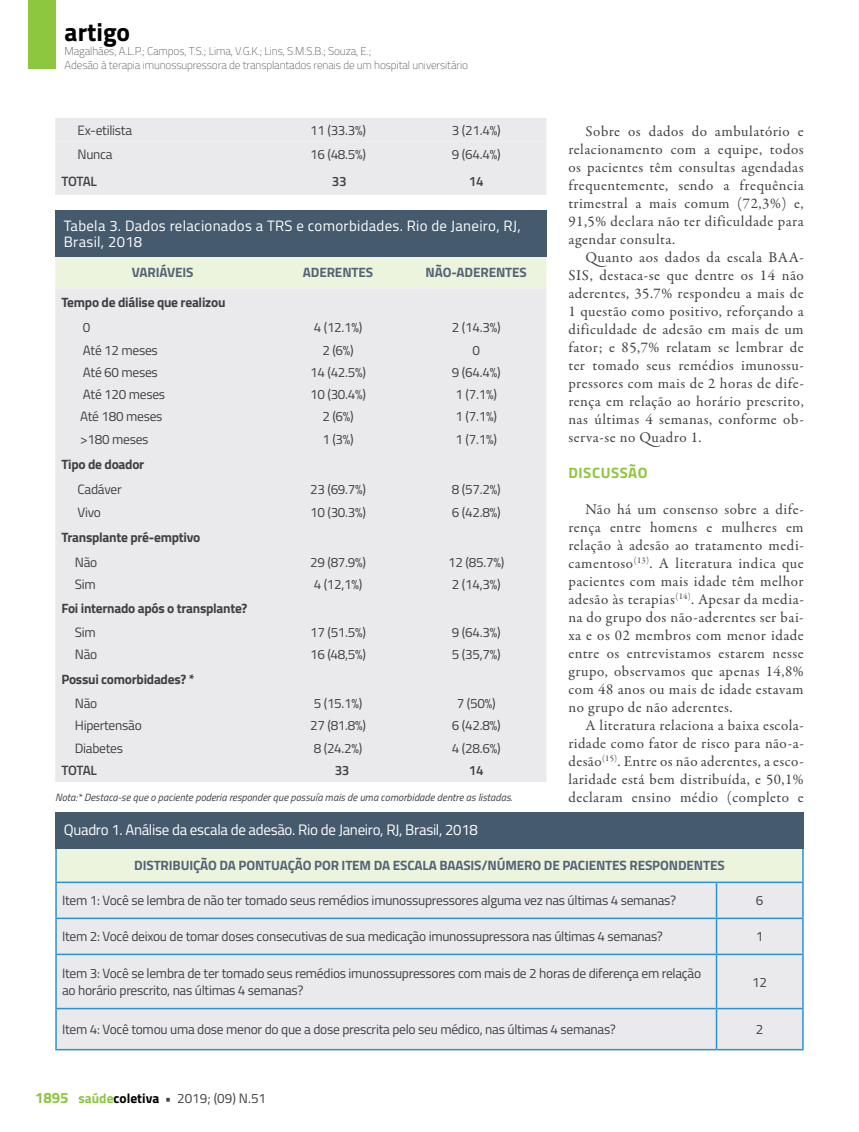
<style>
.page{position:relative;width:859px;height:1132px;background:#fff}
.page>*{position:absolute;margin:0;border:0;box-sizing:border-box;transform-origin:0 0}
.t1{font:700 25.5px "Titillium";color:#000}
.t2{font:15.15px "Titillium";letter-spacing:-.02em;color:#fff}
.t3{font:15px/18px "Garamond Premr Pro";letter-spacing:.03em;color:#414042;text-align:justify}
.t4{font:15px/16.5px "Titillium";letter-spacing:.02em;color:#fff}
.t5{font:700 15px "Titillium";letter-spacing:.035em;color:#8dc63f}
.t6{font:13.5px/16.2px "Titillium";letter-spacing:-.02em;color:#414042}
.t7{font:700 13.5px "Titillium";letter-spacing:-.02em;color:#414042}
.t8{font:700 13.5px "Titillium";letter-spacing:-.01em;color:#546475}
.t9{font:600 13.5px "Titillium";letter-spacing:-.025em;color:#414042}
.t10{font:100 11.25px/13.5px "Titillium";letter-spacing:-.01em;color:#414042}
.t11{font:italic 10.5px "Titillium";color:#414042}
.s1{font-weight:700;font-size:15px;color:#8dc63f}
.s2{font-weight:700;color:#8dc63f}
.s3{font-weight:700;color:#000}
.s4{font-weight:700}
</style>
<div class="page">
<div style="left:28px;top:0;width:27px;height:69px;background:#8dc63f"></div>
<div style="left:56px;top:846px;width:747px;height:36px;background:#ecf4de"></div>
<div style="left:57px;top:882px;width:745px;height:166px;background:#eaeaec"></div>
<hr style="left:802px;top:847px;width:2px;height:34px;background:#2b93d1">
<hr style="left:716px;top:882px;width:1px;height:35px;background:#2b93d1">
<hr style="left:802px;top:882px;width:2px;height:35px;background:#2b93d1">
<hr style="left:716px;top:918px;width:1px;height:35px;background:#2b93d1">
<hr style="left:802px;top:918px;width:2px;height:35px;background:#2b93d1">
<hr style="left:716px;top:954px;width:1px;height:53px;background:#2b93d1">
<hr style="left:802px;top:954px;width:2px;height:53px;background:#2b93d1">
<hr style="left:716px;top:1008px;width:1px;height:40px;background:#2b93d1">
<hr style="left:802px;top:1008px;width:2px;height:40px;background:#2b93d1">
<hr style="left:55px;top:847px;width:2px;height:34px;background:#2b93d1">
<hr style="left:55px;top:881px;width:661px;height:1px;background:#2b93d1">
<hr style="left:55px;top:882px;width:2px;height:35px;background:#2b93d1">
<hr style="left:716px;top:881px;width:88px;height:1px;background:#2b93d1">
<hr style="left:55px;top:917px;width:661px;height:1px;background:#2b93d1">
<hr style="left:55px;top:918px;width:2px;height:35px;background:#2b93d1">
<hr style="left:716px;top:917px;width:88px;height:1px;background:#2b93d1">
<hr style="left:55px;top:953px;width:661px;height:1px;background:#2b93d1">
<hr style="left:55px;top:954px;width:2px;height:53px;background:#2b93d1">
<hr style="left:716px;top:953px;width:88px;height:1px;background:#2b93d1">
<hr style="left:55px;top:1007px;width:661px;height:1px;background:#2b93d1">
<hr style="left:55px;top:1008px;width:2px;height:40px;background:#2b93d1">
<hr style="left:716px;top:1007px;width:88px;height:1px;background:#2b93d1">
<hr style="left:55px;top:1048px;width:661px;height:2px;background:#2b93d1">
<hr style="left:716px;top:1048px;width:88px;height:2px;background:#2b93d1">
<div style="left:55px;top:812px;width:749px;height:36px;background:#455a6c"></div>
<div style="left:55px;top:257px;width:491px;height:31px;background:#ecf4de"></div>
<div style="left:55px;top:288px;width:491px;height:493px;background:#eaeaec"></div>
<div style="left:55px;top:210px;width:492px;height:47px;background:#455a6c"></div>
<div style="left:55px;top:118px;width:491px;height:77px;background:#eaeaec"></div>
<h1 class="t1" style="left:65px;top:12px;width:67px">artigo</h1>
<p class="t10" style="left:65px;top:44px;width:405px">Magalhães, A.L.P.; Campos, T.S.; Lima, V.G.K.; Lins, S.M.S.B.; Souza, E.;<br>Adesão à terapia imunossupressora de transplantados renais de um hospital universitário</p>
<p class="t6" style="left:78px;top:121px;width:56px">Ex-etilista</p>
<p class="t6" style="left:310px;top:121px;width:57px">11 (33.3%)</p>
<p class="t6" style="left:452px;top:121px;width:50px">3 (21.4%)</p>
<p class="t6" style="left:78px;top:146px;width:37px">Nunca</p>
<p class="t6" style="left:310px;top:146px;width:57px">16 (48.5%)</p>
<p class="t6" style="left:452px;top:146px;width:50px">9 (64.4%)</p>
<p class="t9" style="left:61px;top:171px;width:37px">TOTAL</p>
<p class="t9" style="left:332px;top:171px;width:16px">33</p>
<p class="t9" style="left:469px;top:171px;width:16px">14</p>
<p class="t4" style="left:64px;top:216px;width:458px">Tabela 3. Dados relacionados a TRS e comorbidades. Rio de Janeiro, RJ,<br>Brasil, 2018</p>
<p class="t8" style="left:132px;top:262px;width:63px">VARIÁVEIS</p>
<p class="t8" style="left:303px;top:262px;width:72px">ADERENTES</p>
<p class="t8" style="left:426px;top:262px;width:103px">NÃO-ADERENTES</p>
<p class="t7" style="left:61px;top:292px;width:166px">Tempo de diálise que realizou</p>
<p class="t6" style="left:83px;top:318px;width:9px">0</p>
<p class="t6" style="left:314px;top:318px;width:50px">4 (12.1%)</p>
<p class="t6" style="left:452px;top:318px;width:50px">2 (14.3%)</p>
<p class="t6" style="left:83px;top:341px;width:76px">Até 12 meses</p>
<p class="t6" style="left:322px;top:341px;width:33px">2 (6%)</p>
<p class="t6" style="left:472px;top:341px;width:9px">0</p>
<p class="t6" style="left:83px;top:363px;width:76px">Até 60 meses</p>
<p class="t6" style="left:310px;top:363px;width:57px">14 (42.5%)</p>
<p class="t6" style="left:452px;top:363px;width:50px">9 (64.4%)</p>
<p class="t6" style="left:83px;top:385px;width:84px">Até 120 meses</p>
<p class="t6" style="left:310px;top:385px;width:57px">10 (30.4%)</p>
<p class="t6" style="left:456px;top:385px;width:43px">1 (7.1%)</p>
<p class="t6" style="left:80px;top:407px;width:84px">Até 180 meses</p>
<p class="t6" style="left:322px;top:407px;width:33px">2 (6%)</p>
<p class="t6" style="left:456px;top:407px;width:43px">1 (7.1%)</p>
<p class="t6" style="left:80px;top:430px;width:70px">&gt;180 meses</p>
<p class="t6" style="left:322px;top:430px;width:33px">1 (3%)</p>
<p class="t6" style="left:456px;top:430px;width:43px">1 (7.1%)</p>
<p class="t7" style="left:61px;top:454px;width:84px">Tipo de doador</p>
<p class="t6" style="left:78px;top:481px;width:46px">Cadáver</p>
<p class="t6" style="left:310px;top:481px;width:57px">23 (69.7%)</p>
<p class="t6" style="left:452px;top:481px;width:50px">8 (57.2%)</p>
<p class="t6" style="left:78px;top:503px;width:25px">Vivo</p>
<p class="t6" style="left:310px;top:503px;width:57px">10 (30.3%)</p>
<p class="t6" style="left:452px;top:503px;width:50px">6 (42.8%)</p>
<p class="t7" style="left:61px;top:526px;width:140px">Transplante pré-emptivo</p>
<p class="t6" style="left:75px;top:553px;width:24px">Não</p>
<p class="t6" style="left:310px;top:553px;width:57px">29 (87.9%)</p>
<p class="t6" style="left:448px;top:553px;width:57px">12 (85.7%)</p>
<p class="t6" style="left:75px;top:575px;width:23px">Sim</p>
<p class="t6" style="left:314px;top:575px;width:50px">4 (12,1%)</p>
<p class="t6" style="left:452px;top:575px;width:50px">2 (14,3%)</p>
<p class="t7" style="left:61px;top:597px;width:188px">Foi internado após o transplante?</p>
<p class="t6" style="left:75px;top:623px;width:23px">Sim</p>
<p class="t6" style="left:310px;top:623px;width:57px">17 (51.5%)</p>
<p class="t6" style="left:452px;top:623px;width:50px">9 (64.3%)</p>
<p class="t6" style="left:75px;top:645px;width:24px">Não</p>
<p class="t6" style="left:310px;top:645px;width:58px">16 (48,5%)</p>
<p class="t6" style="left:452px;top:645px;width:50px">5 (35,7%)</p>
<p class="t7" style="left:61px;top:668px;width:135px">Possui comorbidades? *</p>
<p class="t6" style="left:75px;top:694px;width:24px">Não</p>
<p class="t6" style="left:314px;top:694px;width:50px">5 (15.1%)</p>
<p class="t6" style="left:457px;top:694px;width:40px">7 (50%)</p>
<p class="t6" style="left:75px;top:716px;width:68px">Hipertensão</p>
<p class="t6" style="left:310px;top:716px;width:57px">27 (81.8%)</p>
<p class="t6" style="left:452px;top:716px;width:50px">6 (42.8%)</p>
<p class="t6" style="left:75px;top:738px;width:50px">Diabetes</p>
<p class="t6" style="left:314px;top:738px;width:50px">8 (24.2%)</p>
<p class="t6" style="left:452px;top:738px;width:50px">4 (28.6%)</p>
<p class="t9" style="left:61px;top:760px;width:37px">TOTAL</p>
<p class="t9" style="left:335px;top:760px;width:16px">33</p>
<p class="t9" style="left:469px;top:760px;width:16px">14</p>
<p class="t11" style="left:55px;top:789px;width:458px">Nota:* Destaca-se que o paciente poderia responder que possuía mais de uma comorbidade dentre as listadas.</p>
<p class="t2" style="left:64px;top:818px;width:415px">Quadro 1. Análise da escala de adesão. Rio de Janeiro, RJ, Brasil, 2018</p>
<p class="t3" style="left:568px;top:122px;width:237px;text-indent:17px">Sobre os dados do ambulatório e relacionamento com a equipe, todos os pacientes têm consultas agendadas frequentemente, sendo a frequência trimestral a mais comum (72,3%) e, 91,5% declara não ter dificuldade para agendar consulta.</p>
<p class="t3" style="left:568px;top:248px;width:237px;text-indent:17px">Quanto aos dados da escala BAA-SIS, destaca-se que dentre os 14 não aderentes, 35.7% respondeu a mais de 1 questão como positivo, reforçando a dificuldade de adesão em mais de um fator; e 85,7% relatam se lembrar de ter tomado seus remédios imunossu&shy;pressores com mais de 2 horas de dife&shy;rença em relação ao horário prescrito, nas últimas 4 semanas, conforme ob&shy;serva-se no Quadro 1.</p>
<p class="t5" style="left:568px;top:461px;width:81px">DISCUSSÃO</p>
<p class="t3" style="left:568px;top:500px;width:237px;text-indent:17px">Não há um consenso sobre a dife&shy;rença entre homens e mulheres em relação à adesão ao tratamento medi&shy;camentoso<sup>(13)</sup>. A literatura indica que pacientes com mais idade têm melhor adesão às terapias<sup>(14)</sup>. Apesar da media&shy;na do grupo dos não-aderentes ser bai&shy;xa e os 02 membros com menor idade entre os entrevistamos estarem nesse grupo, observamos que apenas 14,8% com 48 anos ou mais de idade estavam no grupo de não aderentes.</p>
<p class="t3" style="left:568px;top:716px;width:237px;text-indent:17px">A literatura relaciona a baixa escola&shy;ridade como fator de risco para não-a&shy;desão<sup>(15)</sup>. Entre os não aderentes, a esco&shy;laridade está bem distribuída, e 50,1% declaram ensino médio (completo e</p>
<p class="t8" style="left:134px;top:854px;width:592px">DISTRIBUIÇÃO DA PONTUAÇÃO POR ITEM DA ESCALA BAASIS/NÚMERO DE PACIENTES RESPONDENTES</p>
<p class="t6" style="left:62px;top:891px;width:615px">Item 1: Você se lembra de não ter tomado seus remédios imunossupressores alguma vez nas últimas 4 semanas?</p>
<p class="t6" style="left:756px;top:891px;width:9px">6</p>
<p class="t6" style="left:62px;top:927px;width:602px">Item 2: Você deixou de tomar doses consecutivas de sua medicação imunossupressora nas últimas 4 semanas?</p>
<p class="t6" style="left:756px;top:927px;width:9px">1</p>
<p class="t6" style="left:62px;top:964px;width:641px">Item 3: Você se lembra de ter tomado seus remédios imunossupressores com mais de 2 horas de diferença em relação ao horário prescrito, nas últimas 4 semanas?</p>
<p class="t6" style="left:752px;top:972px;width:16px">12</p>
<p class="t6" style="left:62px;top:1020px;width:555px">Item 4: Você tomou uma dose menor do que a dose prescrita pelo seu médico, nas últimas 4 semanas?</p>
<p class="t6" style="left:756px;top:1020px;width:9px">2</p>
<p class="t6" style="left:35px;top:1088px;width:233px"><span class="s1">1895</span> <span class="s2">saúde</span><span class="s3">coletiva</span> <span class="s4">•</span> 2019; (09) N.51</p>
</div>
